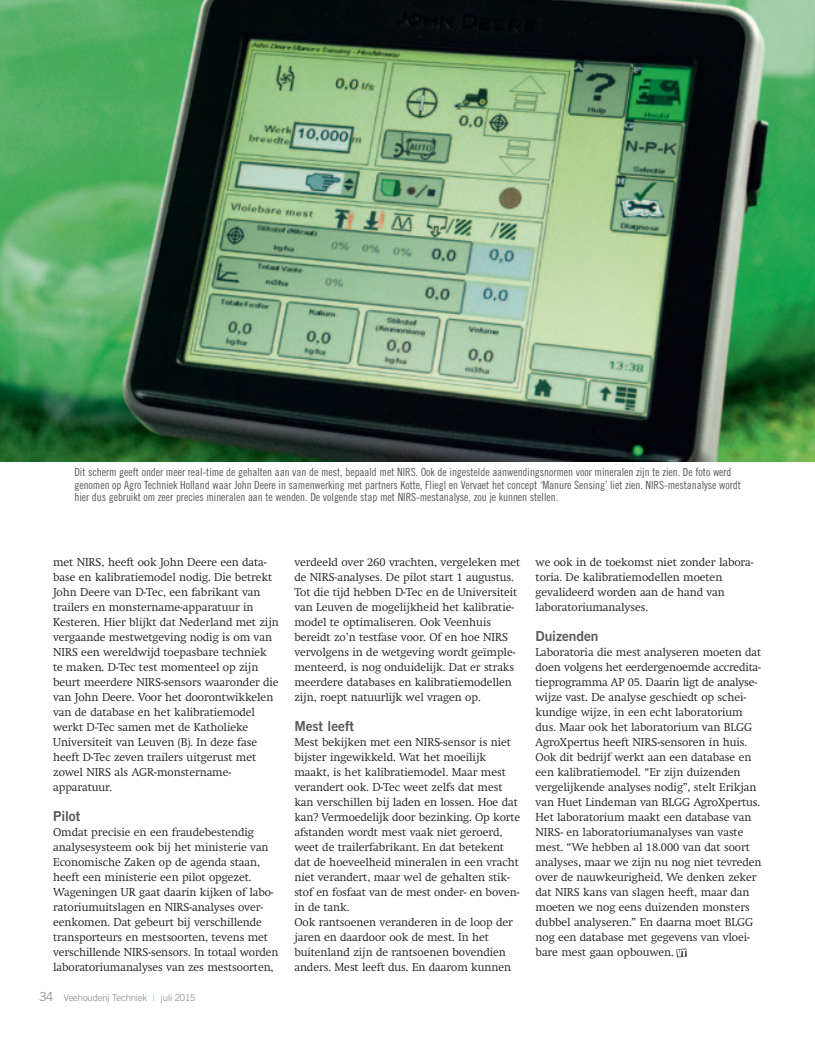
<style>
.page{position:relative;width:815px;height:1046px;background:#fff}
.page>*{position:absolute;margin:0;border:0;box-sizing:border-box;transform-origin:0 0}
.t1{font:13.75px "Trade Gothic LT Std Bd 2";letter-spacing:-.005em;color:#57585a}
.t2{font:300 11.25px/15px "Swift";letter-spacing:-.005em;color:#231f20}
.t3{font:11.25px/12.5px "Trade Gothic LT Std Cn 18";letter-spacing:-.005em;color:#57585a}
.t4{font:300 9.38px "Trade Gothic LT Std";letter-spacing:-.01em;color:#808285}
.s1{font-size:12.5px}
.s2{font-weight:400;color:#86d6f7}
</style>
<div class="page">
<img style="left:0;top:0;width:815px;height:461px">
<svg style="left:676px;top:948px;width:11px;height:9px"></svg>
<p class="t3" style="left:74px;top:465px;width:668px">Dit scherm geeft onder meer real-time de gehalten aan van de mest, bepaald met NIRS. Ook de ingestelde aanwendingsnormen voor mineralen zijn te zien. De foto werd genomen op Agro Techniek Holland waar John Deere in samenwerking met partners Kotte, Fliegl en Vervaet het concept ‘Manure Sensing’ liet zien. NIRS-mestanalyse wordt hier dus gebruikt om zeer precies mineralen aan te wenden. De volgende stap met NIRS-mestanalyse, zou je kunnen stellen.</p>
<p class="t2" style="left:53px;top:554px;width:227px">met NIRS, heeft ook John Deere een data&shy;base en kalibratiemodel nodig. Die betrekt John Deere van D-Tec, een fabrikant van trailers en monstername-apparatuur in Kesteren. Hier blijkt dat Nederland met zijn vergaande mestwetgeving nodig is om van NIRS een wereldwijd toepasbare techniek te maken. D-Tec test momenteel op zijn beurt meerdere NIRS-sensors waaronder die van John Deere. Voor het doorontwikkelen van de database en het kalibratiemodel werkt D-Tec samen met de Katholieke Universiteit van Leuven (B). In deze fase heeft D-Tec zeven trailers uitgerust met zowel NIRS als AGR-monstername&shy;apparatuur.</p>
<p class="t1" style="left:53px;top:807px;width:29px">Pilot</p>
<p class="t2" style="left:53px;top:824px;width:227px">Omdat precisie en een fraudebestendig analysesysteem ook bij het ministerie van Economische Zaken op de agenda staan, heeft een ministerie een pilot opgezet.<br>Wageningen UR gaat daarin kijken of labo&shy;ratoriumuitslagen en NIRS-analyses over&shy;eenkomen. Dat gebeurt bij verschillende transporteurs en mestsoorten, tevens met verschillende NIRS-sensors. In totaal worden laboratoriumanalyses van zes mestsoorten,</p>
<p class="t4" style="left:39px;top:992px;width:158px"><span class="s1">34</span> Veehouderij Techniek <span class="s2">l</span> juli 2015</p>
<p class="t2" style="left:294px;top:554px;width:227px">verdeeld over 260 vrachten, vergeleken met de NIRS-analyses. De pilot start 1 augustus.<br>Tot die tijd hebben D-Tec en de Universiteit van Leuven de mogelijkheid het kalibratie&shy;model te optimaliseren. Ook Veenhuis bereidt zo’n testfase voor. Of en hoe NIRS vervolgens in de wetgeving wordt geïmple&shy;menteerd, is nog onduidelijk. Dat er straks meerdere databases en kalibratiemodellen zijn, roept natuurlijk wel vragen op.</p>
<p class="t1" style="left:294px;top:717px;width:61px">Mest leeft</p>
<p class="t2" style="left:294px;top:734px;width:227px">Mest bekijken met een NIRS-sensor is niet bijster ingewikkeld. Wat het moeilijk maakt, is het kalibratiemodel. Maar mest verandert ook. D-Tec weet zelfs dat mest kan verschillen bij laden en lossen. Hoe dat kan? Vermoedelijk door bezinking. Op korte afstanden wordt mest vaak niet geroerd, weet de trailerfabrikant. En dat betekent dat de hoeveelheid mineralen in een vracht niet verandert, maar wel de gehalten stik&shy;stof en fosfaat van de mest onder- en boven&shy;in de tank.<br>Ook rantsoenen veranderen in de loop der jaren en daardoor ook de mest. In het buitenland zijn de rantsoenen bovendien anders. Mest leeft dus. En daarom kunnen</p>
<p class="t2" style="left:536px;top:554px;width:220px">we ook in de toekomst niet zonder labora&shy;toria. De kalibratiemodellen moeten gevalideerd worden aan de hand van laboratoriumanalyses.</p>
<p class="t1" style="left:536px;top:627px;width:64px">Duizenden</p>
<p class="t2" style="left:536px;top:644px;width:227px">Laboratoria die mest analyseren moeten dat doen volgens het eerdergenoemde accredita&shy;tieprogramma AP 05. Daarin ligt de analyse&shy;wijze vast. De analyse geschiedt op schei&shy;kundige wijze, in een echt laboratorium dus. Maar ook het laboratorium van BLGG AgroXpertus heeft NIRS-sensoren in huis.<br>Ook dit bedrijf werkt aan een database en een kalibratiemodel. “Er zijn duizenden vergelijkende analyses nodig”, stelt Erikjan van Huet Lindeman van BLGG AgroXpertus.<br>Het laboratorium maakt een database van NIRS- en laboratoriumanalyses van vaste mest. “We hebben al 18.000 van dat soort analyses, maar we zijn nu nog niet tevreden over de nauwkeurigheid. We denken zeker dat NIRS kans van slagen heeft, maar dan moeten we nog eens duizenden monsters dubbel analyseren.” En daarna moet BLGG nog een database met gegevens van vloei&shy;bare mest gaan opbouwen.</p>
</div>
